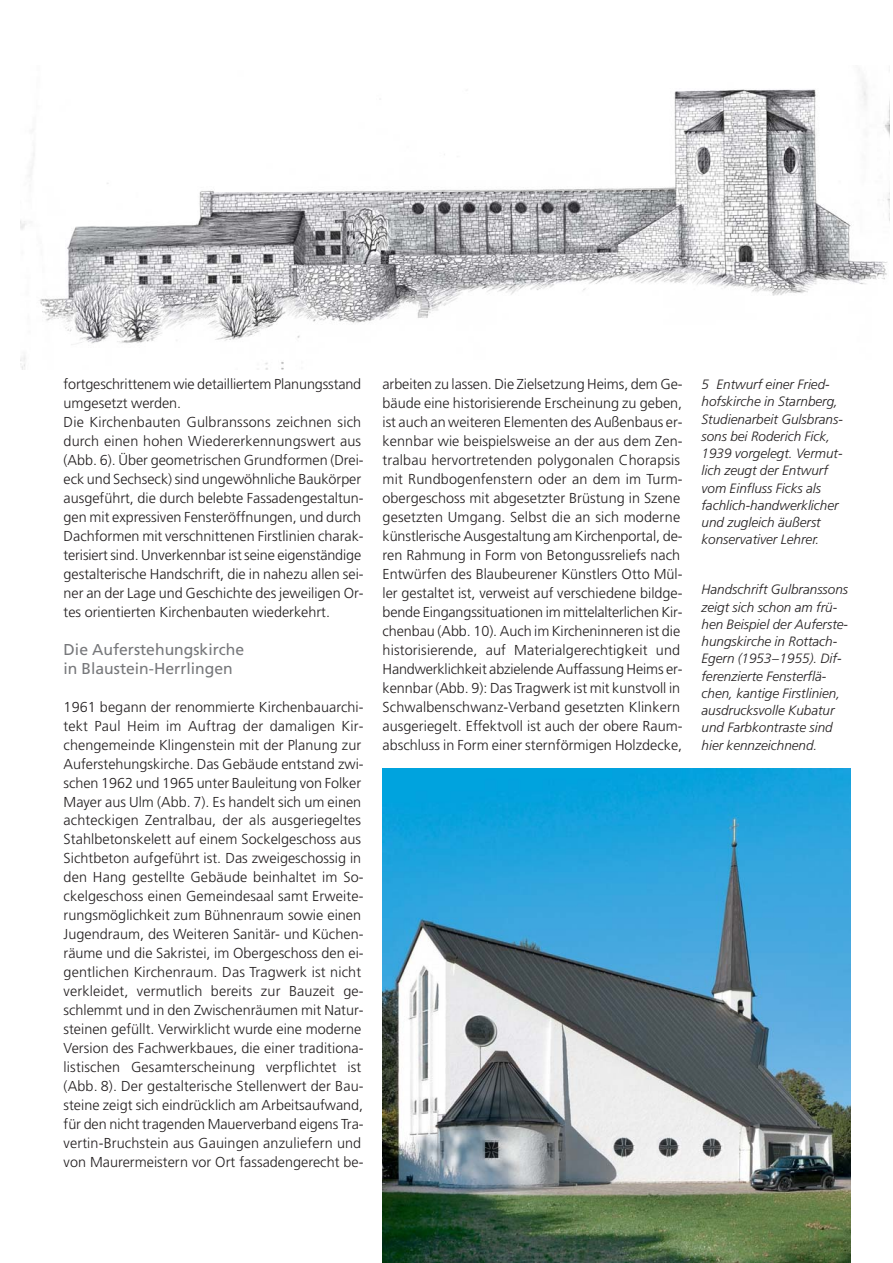
<style>
.page{position:relative;width:893px;height:1263px;background:#fff}
.page>*{position:absolute;margin:0;border:0;box-sizing:border-box;transform-origin:0 0}
.t1{font:15.75px/19px "Frutiger";color:#77787b}
.t2{font:300 14.4px/19px "Frutiger";color:#231f20}
.t3{font:italic 300 13.5px/17.2px "Frutiger";color:#231f20}
</style>
<div class="page">
<img style="left:20px;top:70px;width:870px;height:300px">
<img style="left:382px;top:769px;width:468px;height:494px">
<p class="t2" style="left:64px;top:375px;width:302px">fortgeschrittenem wie detailliertem Planungsstand umgesetzt werden.<br>Die Kirchenbauten Gulbranssons zeichnen sich durch einen hohen Wiedererkennungswert aus (Abb. 6). Über geometrischen Grundformen (Drei&shy;eck und Sechseck) sind ungewöhnliche Baukörper ausgeführt, die durch belebte Fassadengestaltun&shy;gen mit expressiven Fensteröffnungen, und durch Dachformen mit verschnittenen Firstlinien charak - terisiert sind. Unverkennbar ist seine eigenständige gestalterische Handschrift, die in nahezu allen sei&shy;ner an der Lage und Geschichte des jeweiligen Or&shy;tes orientierten Kirchenbauten wiederkehrt.</p>
<p class="t1" style="left:64px;top:641px;width:182px">Die Auferstehungskirche in Blaustein-Herrlingen</p>
<p class="t2" style="left:64px;top:698px;width:302px">1961 begann der renommierte Kirchenbauarchi&shy;tekt Paul Heim im Auftrag der damaligen Kir&shy;chengemeinde Klingenstein mit der Planung zur Auferstehungskirche. Das Gebäude entstand zwi&shy;schen 1962 und 1965 unter Bauleitung von Folker Mayer aus Ulm (Abb. 7). Es handelt sich um einen achteckigen Zentralbau, der als ausgeriegeltes Stahlbetonskelett auf einem Sockelgeschoss aus Sichtbeton aufgeführt ist. Das zweigeschossig in den Hang gestellte Gebäude beinhaltet im So&shy;ckelgeschoss einen Gemeindesaal samt Erweite - rungsmöglichkeit zum Bühnenraum sowie einen Jugendraum, des Weiteren Sanitär- und Küchen&shy;räume und die Sakristei, im Obergeschoss den ei&shy;gentlichen Kirchenraum. Das Tragwerk ist nicht verkleidet, vermutlich bereits zur Bauzeit ge&shy;schlemmt und in den Zwischenräumen mit Natur&shy;steinen gefüllt. Verwirklicht wurde eine moderne Version des Fachwerkbaues, die einer traditiona&shy;listischen Gesamterscheinung verpflichtet ist (Abb. 8). Der gestalterische Stellenwert der Bau&shy;steine zeigt sich eindrücklich am Arbeitsaufwand, für den nicht tragenden Mauerverband eigens Tra&shy;vertin-Bruchstein aus Gauingen anzuliefern und von Maurermeistern vor Ort fassadengerecht be-</p>
<p class="t2" style="left:382px;top:375px;width:302px">arbeiten zu lassen. Die Zielsetzung Heims, dem Ge&shy;bäude eine historisierende Erscheinung zu geben, ist auch an weiteren Elementen des Außenbaus er&shy;kennbar wie beispielsweise an der aus dem Zen&shy;tralbau hervortretenden polygonalen Chorapsis mit Rundbogenfenstern oder an dem im Turm&shy;obergeschoss mit abgesetzter Brüstung in Szene gesetzten Umgang. Selbst die an sich moderne künstlerische Ausgestaltung am Kirchenportal, de&shy;ren Rahmung in Form von Betongussreliefs nach Entwürfen des Blaubeurener Künstlers Otto Mül&shy;ler gestaltet ist, verweist auf verschiedene bildge&shy;bende Eingangssituationen im mittelalterlichen Kir&shy;chenbau (Abb. 10). Auch im Kircheninneren ist die historisierende, auf Materialgerechtigkeit und Handwerklichkeit abzielende Auffassung Heims er&shy;kennbar (Abb. 9): Das Tragwerk ist mit kunstvoll in Schwalbenschwanz-Verband gesetzten Klinkern ausgeriegelt. Effektvoll ist auch der obere Raum&shy;abschluss in Form einer sternförmigen Holzdecke,</p>
<p class="t3" style="left:701px;top:377px;width:143px">5 Entwurf einer Fried&shy;hofskirche in Starnberg,<br>Studienarbeit Gulsbrans&shy;sons bei Roderich Fick,<br>1939 vorgelegt. Vermut&shy;lich zeugt der Entwurf vom Einfluss Ficks als fachlich-handwerklicher und zugleich äußerst konservativer Lehrer.</p>
<p class="t3" style="left:701px;top:582px;width:148px">Handschrift Gulbranssons zeigt sich schon am frü&shy;hen Beispiel der Auferste&shy;hungskirche in Rottach-<br>Egern (1953–1955). Dif&shy;ferenzierte Fensterflä&shy;chen, kantige Firstlinien, ausdrucksvolle Kubatur und Farbkontraste sind hier kennzeichnend.</p>
</div>
